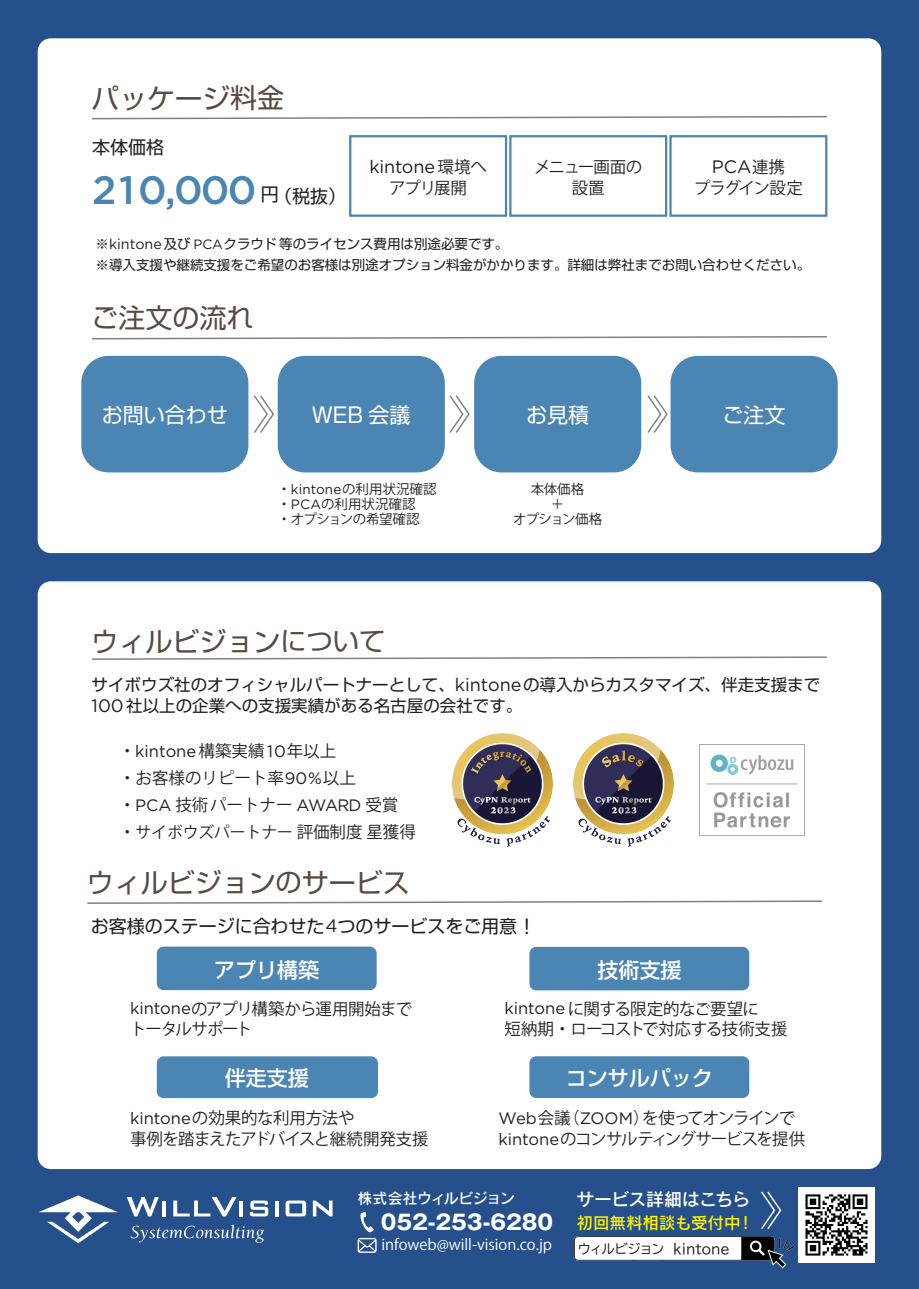
<style>
.page{position:relative;width:919px;height:1289px;background:#fff}
.page>*{position:absolute;margin:0;border:0;box-sizing:border-box;transform-origin:0 0}
.t1{font:500 39.6px "Gotham";letter-spacing:.01em;color:#4b85b4}
.t2{font:27.75px "Shin Go Pro";color:#594a41}
.t3{font:27px "Shin Go Pro";color:#594a41}
.t4{font:500 21px "Shin Go Pro";color:#fff}
.t5{font:21px "Shin Go Pro";color:#fff}
.t6{font:700 20.7px "Gothic MB101 Pro";color:#fff}
.t7{font:18px "Shin Go Pro";color:#231f20}
.t8{font:18px "Gotham";letter-spacing:-.005em;color:#231f20}
.t9{font:18px "Rodin Pro DB";letter-spacing:-.03em;color:#fff}
.t10{font:16.5px/20.7px "Koz Go Pr 6 N";letter-spacing:-.04em;color:#231f20}
.t11{font:16.5px/21px "Shin Go Pro";color:#231f20}
.t12{font:16.5px/21px "Koz Go Pr 6 N";letter-spacing:-.08em;color:#231f20}
.t13{font:16.5px/27px "Koz Go Pr 6 N";color:#231f20}
.t14{font:16.5px/20.7px "Koz Go Pr 6 N";letter-spacing:-.06em;color:#231f20}
.t15{font:16.5px "Gotham";color:#231f20}
.t16{font:16.5px "Rodin Pro DB";color:#fff101}
.t17{font:15.75px "Koz Go Pr 6 N";color:#231f20}
.t18{font:15px "Gothic MB101 Pro Regular 90 ms RKSJ H";color:#fff}
.t19{font:15px "Rodin Pro DB";letter-spacing:-.045em;color:#fff}
.t20{font:13.5px/20.7px "Shin Go Pro";color:#231f20}
.t21{font:13.5px/14.9px "Koz Go Pr 6 N";letter-spacing:-.015em;color:#231f20}
.t22{font:13.5px "BIZ UDP Gothic";color:#231f20}
.t23{font:13.5px/15px "Koz Go Pr 6 N";letter-spacing:-.04em;color:#231f20;text-align:center}
.s1{font-size:27px}
.s2{font-family:"Koz Go Pr 6 N";font-size:16.5px}
.s3{font-family:"Gotham";font-size:14.25px}
.s4{font-family:"Gotham"}
.s5{font-size:26.25px}
.s6{font-family:"Gotham";font-size:18px}
.s7{font-family:"Koz Go Pr 6 N"}
.s8{font-size:16.5px}
.s9{font-size:19.5px}
</style>
<div class="page">
<div style="left:0;top:0;width:918px;height:1288px;background:#25508b"></div>
<div style="left:38px;top:38px;width:843px;height:515px;background:#fff;border-radius:13px"></div>
<svg style="left:92px;top:116px;width:735px;height:4px"></svg>
<svg style="left:92px;top:336px;width:735px;height:4px"></svg>
<div style="left:38px;top:581px;width:843px;height:587px;background:#fff;border-radius:13px"></div>
<div style="left:81px;top:356px;width:167px;height:116px;background:#4b85b4;border-radius:27px"></div>
<div style="left:278px;top:356px;width:167px;height:116px;background:#4b85b4;border-radius:27px"></div>
<div style="left:474px;top:356px;width:167px;height:116px;background:#4b85b4;border-radius:27px"></div>
<div style="left:670px;top:356px;width:167px;height:116px;background:#4b85b4;border-radius:27px"></div>
<svg style="left:254px;top:395px;width:20px;height:38px"></svg>
<svg style="left:449px;top:395px;width:21px;height:38px"></svg>
<svg style="left:647px;top:395px;width:21px;height:38px"></svg>
<svg style="left:87px;top:900px;width:736px;height:4px"></svg>
<div style="left:529px;top:946px;width:220px;height:44px;background:#4b85b4;border-radius:7px"></div>
<div style="left:669px;top:135px;width:158px;height:82px;border:2px solid #4b85b4"></div>
<div style="left:509px;top:135px;width:158px;height:82px;border:2px solid #4b85b4"></div>
<div style="left:349px;top:135px;width:158px;height:82px;border:2px solid #4b85b4"></div>
<svg style="left:92px;top:656px;width:735px;height:4px"></svg>
<img style="left:452px;top:733px;width:100px;height:114px">
<img style="left:573px;top:733px;width:100px;height:114px">
<div style="left:157px;top:1056px;width:221px;height:42px;background:#4b85b4;border-radius:7px"></div>
<div style="left:529px;top:1056px;width:220px;height:41px;background:#4b85b4;border-radius:7px"></div>
<div style="left:157px;top:946px;width:219px;height:44px;background:#4b85b4;border-radius:7px"></div>
<img style="left:699px;top:745px;width:99px;height:90px">
<img style="left:802px;top:1187px;width:72px;height:75px">
<svg style="left:357px;top:1212px;width:19px;height:40px"></svg>
<svg style="left:38px;top:1195px;width:80px;height:48px"></svg>
<svg style="left:127px;top:1197px;width:32px;height:19px"></svg>
<hr style="left:162px;top:1200px;width:4px;height:16px;background:#fff">
<svg style="left:173px;top:1197px;width:63px;height:19px"></svg>
<hr style="left:239px;top:1200px;width:4px;height:16px;background:#fff">
<svg style="left:249px;top:1200px;width:19px;height:16px"></svg>
<hr style="left:275px;top:1200px;width:4px;height:16px;background:#fff">
<svg style="left:285px;top:1200px;width:21px;height:16px"></svg>
<svg style="left:313px;top:1200px;width:19px;height:16px"></svg>
<svg style="left:131px;top:1224px;width:133px;height:18px"></svg>
<img style="left:558px;top:1168px;width:244px;height:101px">
<svg style="left:759px;top:1190px;width:23px;height:40px"></svg>
<h2 class="t2" style="left:92px;top:75px;width:194px">パッケージ<span class="s1">料金</span></h2>
<h3 class="t7" style="left:92px;top:133px;width:73px">本体価格</h3>
<p class="t10" style="left:534px;top:156px;width:110px;text-align:center">メニュー画面の設置</p>
<h3 class="t8" style="left:369px;top:156px;width:119px">kintone<span class="s2">環境へ</span></h3>
<p class="t10" style="left:389px;top:178px;width:79px">アプリ展開</p>
<h3 class="t8" style="left:711px;top:156px;width:75px">PCA<span class="s2">連携</span></h3>
<p class="t12" style="left:694px;top:177px;width:110px">プラグイン設定</p>
<h1 class="t1" style="left:92px;top:164px;width:166px">210,000</h1>
<h3 class="t7" style="left:261px;top:179px;width:19px">円</h3>
<h3 class="t7" style="left:274px;top:181px;width:73px">（税抜）</h3>
<p class="t20" style="left:96px;top:232px;width:716px">※<span class="s3">kintone</span>及び <span class="s4">PCA</span>クラウド等のライセンス費用は別途必要です。<br>※導入支援や継続支援をご希望のお客様は別途オプション料金がかかります。詳細は弊社までお問い合わせください。</p>
<h3 class="t3" style="left:92px;top:296px;width:163px">ご注文の流れ</h3>
<h3 class="t5" style="left:102px;top:398px;width:127px">お問い合わせ</h3>
<h3 class="t5" style="left:312px;top:398px;width:100px">WEB 会議</h3>
<h3 class="t5" style="left:526px;top:398px;width:64px">お見積</h3>
<h3 class="t5" style="left:722px;top:398px;width:64px">ご注文</h3>
<p class="t21" style="left:277px;top:482px;width:174px">・<span class="s4">kintone</span>の利用状況確認　・<span class="s4">PCA</span>の利用状況確認<br>・オプションの希望確認</p>
<p class="t23" style="left:513px;top:482px;width:91px">本体価格<br>＋<br>オプション価格</p>
<h3 class="t3" style="left:92px;top:619px;width:295px">ウィルビジョン<span class="s5">について</span></h3>
<p class="t11" style="left:92px;top:672px;width:730px">サイボウズ社のオフィシャルパートナーとして、<span class="s6">kintone</span>の導入からカスタマイズ、伴走支援まで<br><span class="s6">100</span>社以上の企業への支援実績がある名古屋の会社です。</p>
<p class="t15" style="left:119px;top:740px;width:219px"><span class="s7">・</span> kintone<span class="s7">構築実績</span>10<span class="s7">年以上</span></p>
<p class="t13" style="left:119px;top:765px;width:281px">・お客様のリピート率<span class="s4">90%</span>以上<br>・ <span class="s4">PCA</span> 技術パートナー <span class="s4">AWARD</span> 受賞</p>
<p class="t17" style="left:119px;top:823px;width:298px"><span class="s8">・</span>サイボウズパートナー <span class="s8">評価制度 星獲得</span></p>
<h3 class="t3" style="left:87px;top:860px;width:324px">ウィルビジョン<span class="s5">の</span>サービス</h3>
<h3 class="t7" style="left:91px;top:911px;width:447px">お客様のステージに合わせた<span class="s4">4</span>つのサービスをご用意<span class="s9">！</span></h3>
<h3 class="t4" style="left:214px;top:952px;width:106px">アプリ構築</h3>
<h3 class="t4" style="left:597px;top:952px;width:85px">技術支援</h3>
<p class="t14" style="left:130px;top:998px;width:283px"><span class="s4">kintone</span>のアプリ構築から運用開始までトータルサポート</p>
<p class="t10" style="left:504px;top:998px;width:284px"><span class="s4">kintone</span> に関する限定的なご要望に<br>短納期・ローコストで対応する技術支援</p>
<h3 class="t4" style="left:225px;top:1061px;width:85px">伴走支援</h3>
<h3 class="t4" style="left:566px;top:1061px;width:148px">コンサルパック</h3>
<p class="t10" style="left:130px;top:1108px;width:300px"><span class="s4">kintone</span>の効果的な利用方法や<br>事例を踏まえたアドバイスと継続開発支援</p>
<p class="t12" style="left:498px;top:1108px;width:308px"><span class="s4">Web</span>会議（<span class="s4">ZOOM</span>）を使ってオンラインで<span class="s4">kintone</span>のコンサルティングサービスを提供</p>
<p class="t19" style="left:357px;top:1188px;width:159px">株式会社ウィルビジョン</p>
<p class="t18" style="left:381px;top:1236px;width:172px">infoweb@will-vision.co.jp</p>
<h3 class="t6" style="left:381px;top:1205px;width:174px">052-253-6280</h3>
<h3 class="t9" style="left:576px;top:1187px;width:175px">サービス詳細はこちら</h3>
<p class="t16" style="left:576px;top:1211px;width:179px">初回無料相談も受付中！</p>
<p class="t22" style="left:578px;top:1241px;width:153px">ウィルビジョン　kintone</p>
</div>
